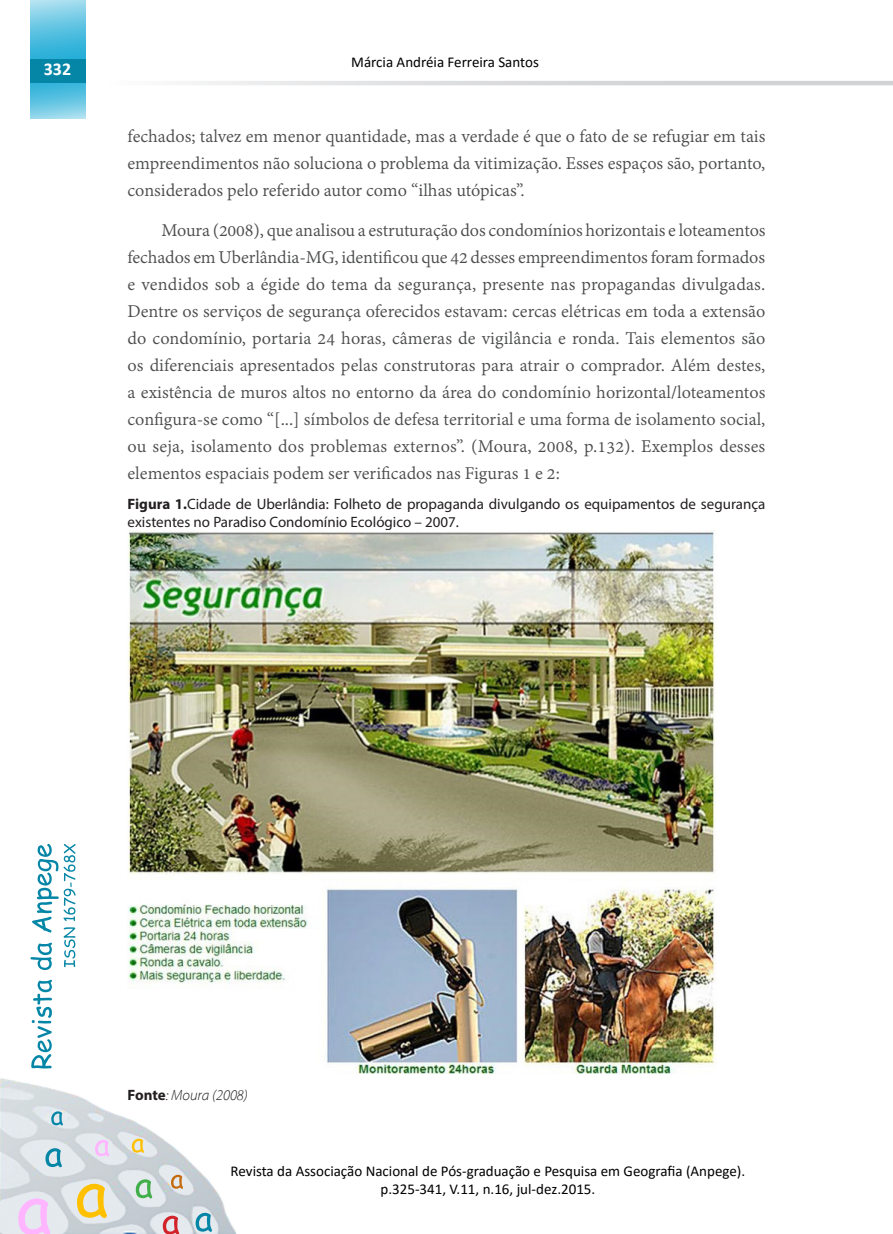
<style>
.page{position:relative;width:893px;height:1234px;background:#fff}
.page>*{position:absolute;margin:0;border:0;box-sizing:border-box;transform-origin:0 0}
.t1{font:19.5px/27px "Adobe Devanagari";color:#4b4c4d;text-align:justify}
.t2{font:700 18px "Calibri";color:#fff}
.t3{font:15px/18px "Calibri";color:#000;text-align:center}
.t4{font:15px/18px "Myriad Pro";color:#231f20}
.t5{font:italic 300 15px "Myriad Pro";color:#231f20}
.s1{font-weight:700}
.s2{font-weight:700;font-style:normal}
</style>
<div class="page">
<svg style="left:183px;top:81px;width:710px;height:4px;fill:#d8d9da"></svg>
<img style="left:0;top:1078px;width:236px;height:155px">
<svg style="left:132px;top:1138px;width:12px;height:14px"></svg>
<svg style="left:196px;top:1212px;width:16px;height:19px"></svg>
<svg style="left:45px;top:1147px;width:17px;height:19px"></svg>
<svg style="left:51px;top:1111px;width:12px;height:14px"></svg>
<svg style="left:163px;top:1215px;width:16px;height:18px"></svg>
<svg style="left:136px;top:1178px;width:16px;height:20px"></svg>
<svg style="left:77px;top:1183px;width:30px;height:34px"></svg>
<svg style="left:95px;top:1139px;width:14px;height:17px"></svg>
<svg style="left:18px;top:1198px;width:32px;height:35px"></svg>
<svg style="left:171px;top:1174px;width:12px;height:14px"></svg>
<svg style="left:30px;top:0;width:56px;height:119px"></svg>
<div style="left:30px;top:59px;width:56px;height:24px;background:#0586a6"></div>
<svg style="left:30px;top:844px;width:46px;height:224px"></svg>
<img style="left:128px;top:530px;width:589px;height:543px">
<p class="t2" style="left:44px;top:57px;width:29px">332</p>
<p class="t3" style="left:351px;top:52px;width:189px">Márcia Andréia Ferreira Santos</p>
<p class="t1" style="left:128px;top:124px;width:639px">fechados; talvez em menor quantidade, mas a verdade é que o fato de se refugiar em tais empreendimentos não soluciona o problema da vitimização. Esses espaços são, portanto, considerados pelo referido autor como “ilhas utópicas”.</p>
<p class="t1" style="left:128px;top:218px;width:639px;text-indent:34px">Moura (2008), que analisou a estruturação dos condomínios horizontais e loteamentos fechados em Uberlândia-MG, identificou que 42 desses empreendimentos foram formados e vendidos sob a égide do tema da segurança, presente nas propagandas divulgadas.<br>Dentre os serviços de segurança oferecidos estavam: cercas elétricas em toda a extensão do condomínio, portaria 24 horas, câmeras de vigilância e ronda. Tais elementos são os diferenciais apresentados pelas construtoras para atrair o comprador. Além destes, a existência de muros altos no entorno da área do condomínio horizontal/loteamentos configura-se como “[...] símbolos de defesa territorial e uma forma de isolamento social, ou seja, isolamento dos problemas externos”. (Moura, 2008, p.132). Exemplos desses elementos espaciais podem ser verificados nas Figuras 1 e 2:</p>
<p class="t4" style="left:128px;top:495px;width:639px"><span class="s1">Figura 1.</span>Cidade de Uberlândia: Folheto de propaganda divulgando os equipamentos de segurança existentes no Paradiso Condomínio Ecológico – 2007.</p>
<p class="t5" style="left:128px;top:1086px;width:122px"><span class="s2">Fonte</span>: Moura (2008)</p>
<p class="t3" style="left:231px;top:1161px;width:516px">Revista da Associação Nacional de Pós-graduação e Pesquisa em Geografia (Anpege). p.325-341, V.11, n.16, jul-dez.2015.</p>
</div>
